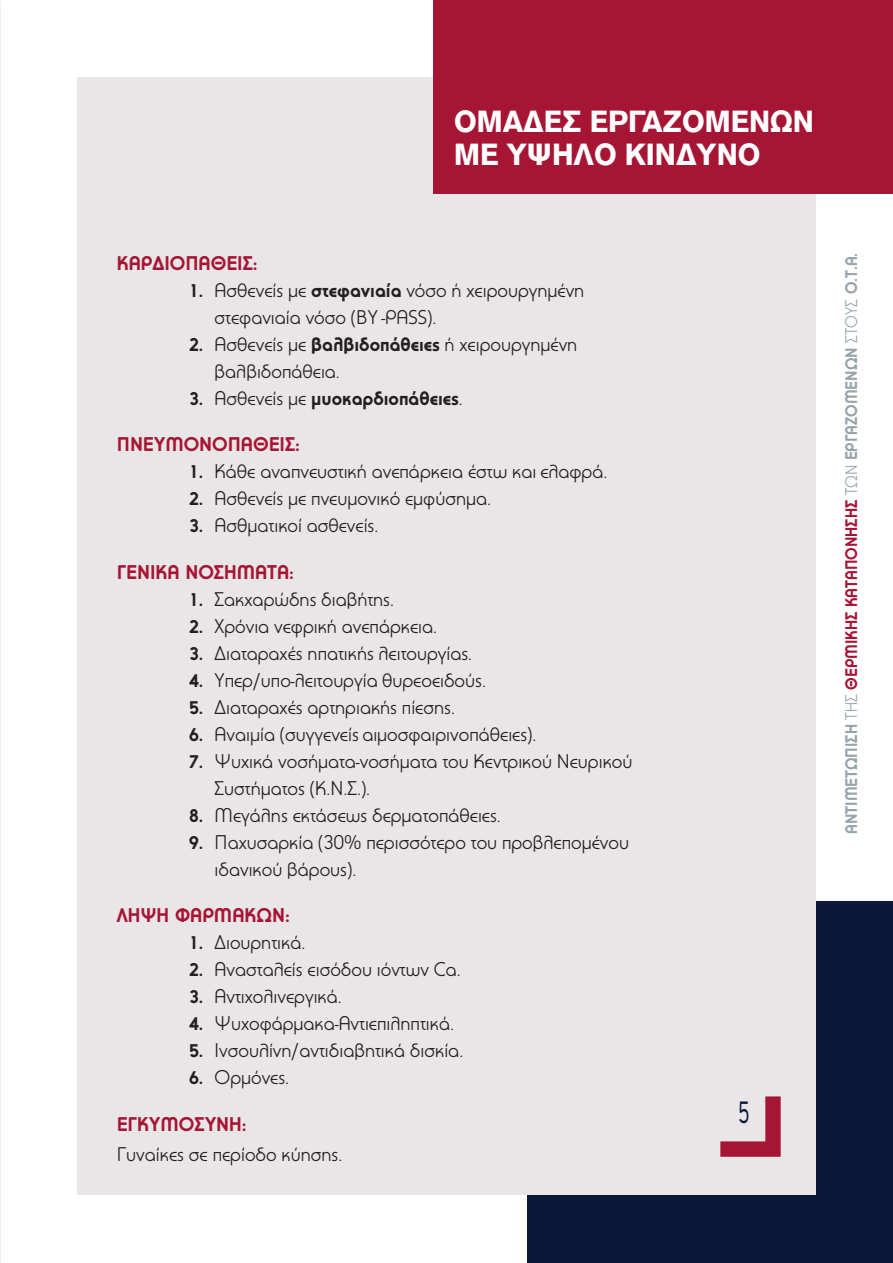
<style>
.page{position:relative;width:893px;height:1263px;background:#fff}
.page>*{position:absolute;margin:0;border:0;box-sizing:border-box;transform-origin:0 0}
.t1{font:900 30px/33px "PF Akzidenz";color:#fff;scale:.95 1}
.t2{font:30px "Uni Neue";color:#0a173b;scale:.63 1}
.t3{font:19.5px/27px "PF Universal";color:#231f20}
.t4{font:700 19.5px "PF Universal";color:#a71535}
.t5{font:700 19.5px "PF Universal";color:#231f20}
.t6{font:700 16.5px "PF Universal";color:#95a3ab;scale:.95 1}
.s1{font-weight:700;font-size:18px}
.s2{font-weight:700}
.s3{font-size:18px}
.s4{font-weight:400}
.s5{color:#a71535}
</style>
<div class="page">
<div style="left:527px;top:901px;width:365px;height:362px;background:#0b183a"></div>
<div style="left:77px;top:77px;width:739px;height:1117px;background:#e8e6e6"></div>
<svg style="left:720px;top:1096px;width:61px;height:61px"></svg>
<div style="left:434px;top:0;width:459px;height:193px;background:#a71535"></div>
<h1 class="t1" style="left:454px;top:105px;width:380px">Ομάδες εργαζομένων με υψηλό κίνδυνο</h1>
<p class="t4" style="left:117px;top:251px;width:12px">ΚΑΡΔΙ</p>
<p class="t4" style="left:170px;top:251px;width:89px">ΟΠΑΘΕΙΣ:</p>
<p class="t3" style="left:215px;top:276px;width:371px;text-indent:-26px"><span class="s1">1.</span> Ασθενείς με <span class="s2">στεφανιαία</span> νόσο ή χειρουργημένη στεφανιαία νόσο (BY -PASS).</p>
<p class="t3" style="left:215px;top:330px;width:364px;text-indent:-26px"><span class="s1">2.</span> Ασθενείς με <span class="s2">βαλβιδοπάθειες</span> ή χειρουργημένη βαλβιδοπάθεια.</p>
<p class="t5" style="left:189px;top:386px;width:275px"><span class="s3">3.</span> <span class="s4">Ασθενείς με</span> μυοκαρδιοπάθειες<span class="s4">.</span></p>
<p class="t4" style="left:117px;top:432px;width:27px">ΠΝΕΥΜ</p>
<p class="t4" style="left:184px;top:432px;width:118px">ΟΝΟΠΑΘΕΙΣ:</p>
<p class="t3" style="left:189px;top:458px;width:420px"><span class="s1">1.</span> Κάθε αναπνευστική ανεπάρκεια έστω και ελαφρά.</p>
<p class="t3" style="left:189px;top:485px;width:304px"><span class="s1">2.</span> Ασθενείς με πνευμονικό εμφύσημα.</p>
<p class="t3" style="left:189px;top:512px;width:191px"><span class="s1">3.</span> Ασθματικοί ασθενείς.</p>
<p class="t4" style="left:117px;top:560px;width:12px">ΓΕΝΙΚΑ</p>
<p class="t4" style="left:185px;top:560px;width:43px">ΝΟΣΗΜΑ</p>
<p class="t4" style="left:267px;top:560px;width:28px">ΤΑ:</p>
<p class="t3" style="left:189px;top:585px;width:207px"><span class="s1">1.</span> Σακχαρώδης διαβήτης.</p>
<p class="t3" style="left:189px;top:612px;width:250px"><span class="s1">2.</span> Χρόνια νεφρική ανεπάρκεια.</p>
<p class="t3" style="left:189px;top:639px;width:285px"><span class="s1">3.</span> Διαταραχές ηπατικής λειτουργίας.</p>
<p class="t3" style="left:189px;top:666px;width:298px"><span class="s1">4.</span> Υπερ/υπο-λειτουργία θυρεοειδούς.</p>
<p class="t3" style="left:189px;top:693px;width:267px"><span class="s1">5.</span> Διαταραχές αρτηριακής πίεσης.</p>
<p class="t3" style="left:189px;top:720px;width:349px"><span class="s1">6.</span> Αναιμία (συγγενείς αιμοσφαιρινοπάθειες).</p>
<p class="t3" style="left:215px;top:747px;width:419px;text-indent:-26px"><span class="s1">7.</span> Ψυχικά νοσήματα-νοσήματα του Κεντρικού Νευρικού<br>Συστήματος (Κ.Ν.Σ.).</p>
<p class="t3" style="left:189px;top:801px;width:313px"><span class="s1">8.</span> Μεγάλης εκτάσεως δερματοπάθειες.</p>
<p class="t3" style="left:215px;top:828px;width:416px;text-indent:-26px"><span class="s1">9.</span> Παχυσαρκία (30% περισσότερο του προβλεπομένου ιδανικού βάρους).</p>
<p class="t4" style="left:117px;top:903px;width:14px">ΛΗΨΗ</p>
<p class="t4" style="left:175px;top:903px;width:30px">ΦΑΡΜΑΚΩΝ</p>
<p class="t4" style="left:285px;top:903px;width:6px">:</p>
<p class="t3" style="left:189px;top:929px;width:118px"><span class="s1">1.</span> Διουρητικά.</p>
<p class="t3" style="left:189px;top:956px;width:273px"><span class="s1">2.</span> Ανασταλείς εισόδου ιόντων Ca.</p>
<p class="t3" style="left:189px;top:983px;width:154px"><span class="s1">3.</span> Αντιχολινεργικά.</p>
<p class="t3" style="left:189px;top:1010px;width:266px"><span class="s1">4.</span> Ψυχοφάρμακα-Αντιεπιληπτικά.</p>
<p class="t3" style="left:189px;top:1037px;width:276px"><span class="s1">5.</span> Ινσουλίνη/αντιδιαβητικά δισκία.</p>
<p class="t3" style="left:189px;top:1064px;width:102px"><span class="s1">6.</span> Ορμόνες.</p>
<p class="t4" style="left:117px;top:1112px;width:13px">ΕΓΚΥΜ</p>
<p class="t4" style="left:179px;top:1112px;width:29px">ΟΣΥΝΗ</p>
<p class="t4" style="left:242px;top:1112px;width:6px">:</p>
<p class="t3" style="left:117px;top:1140px;width:227px">Γυναίκες σε περίοδο κύησης.</p>
<p class="t6" style="left:841px;top:834px;width:613px;rotate:-90deg">ΑΝΤΙΜΕΤΩΠΙΣΗ <span class="s4">ΤΗΣ</span> <span class="s5">ΘΕΡΜΙΚΗΣ ΚΑΤΑΠΟΝΗΣΗΣ</span> <span class="s4">ΤΩΝ</span> ΕΡΓΑΖΟΜΕΝΩΝ <span class="s4">ΣΤΟΥΣ</span> Ο.Τ.Α.</p>
<h1 class="t2" style="left:738px;top:1093px;width:19px">5</h1>
</div>
